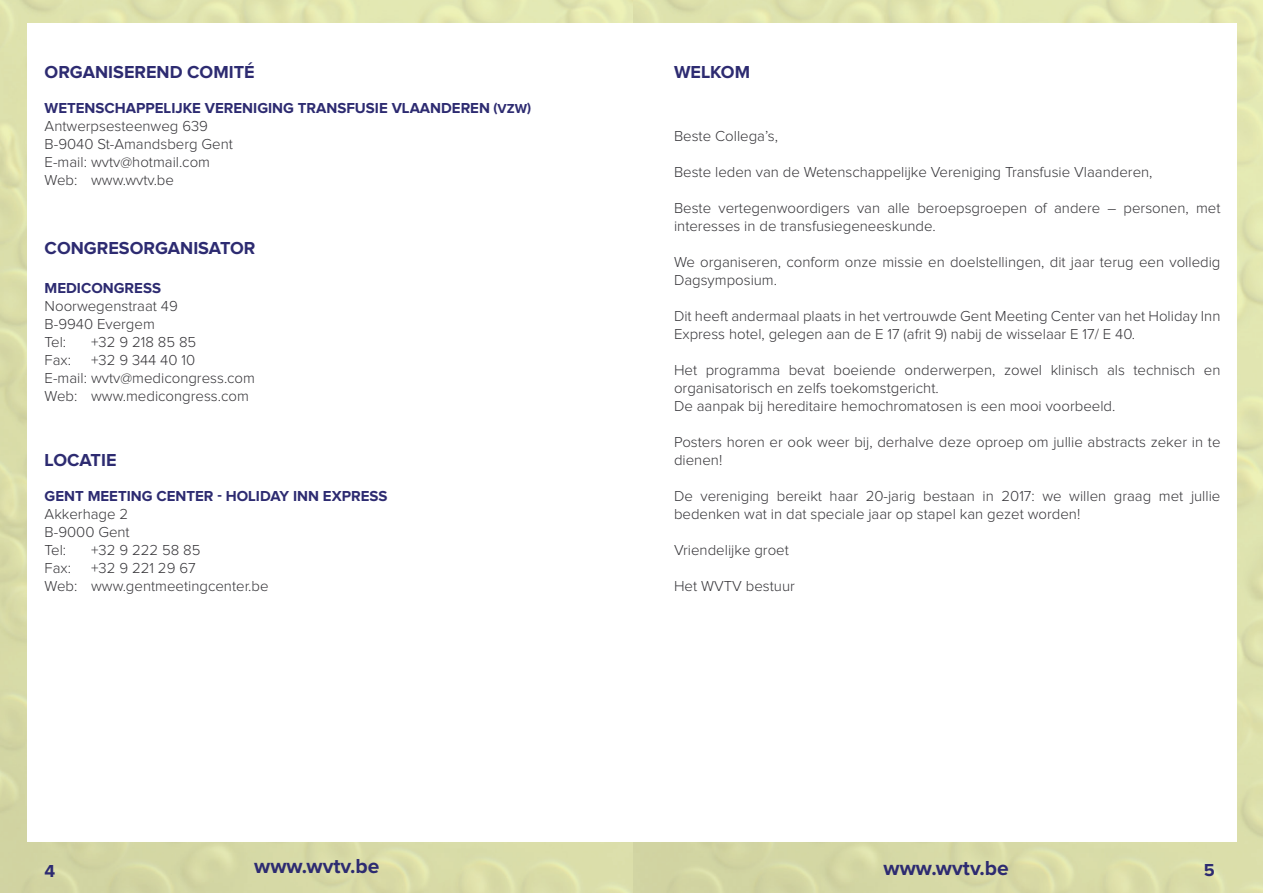
<style>
.page{position:relative;width:1263px;height:893px;background:#fff}
.page>*{position:absolute;margin:0;border:0;box-sizing:border-box;transform-origin:0 0}
.t1{font:700 21px "Proxima Nova";color:#2d2b71}
.gewoon{font:700 18px "Proxima Nova";color:#2d2b71}
.titel{font:700 18px "Proxima Nova";color:#2d2b71}
.gewoon-2{font:300 15px/18px "Proxima Nova";color:#363539}
.gewoon-3{font:700 15px "Proxima Nova";color:#2d2b71}
.titel_speaker{font:700 15px "Proxima Nova";color:#2d2b71}
.s1{font-size:13.5px}
</style>
<div class="page">
<p class="titel" style="left:45px;top:64px;width:212px">ORGANISEREND COMITÉ</p>
<p class="gewoon-3" style="left:45px;top:101px;width:488px">WETENSCHAPPELIJKE VERENIGING TRANSFUSIE VLAANDEREN <span class="s1">(VZW)</span></p>
<p class="gewoon-2" style="left:45px;top:118px;width:165px">Antwerpsesteenweg 639</p>
<p class="gewoon-2" style="left:45px;top:136px;width:190px">B-9040 St-Amandsberg Gent</p>
<p class="gewoon-2" style="left:45px;top:154px;width:167px">E-mail: wvtv@hotmail.com<br>Web: www.wvtv.be</p>
<p class="gewoon" style="left:45px;top:240px;width:212px">CONGRESORGANISATOR</p>
<p class="titel_speaker" style="left:45px;top:281px;width:118px">MEDICONGRESS</p>
<p class="gewoon-2" style="left:45px;top:298px;width:135px">Noorwegenstraat 49</p>
<p class="gewoon-2" style="left:45px;top:316px;width:112px">B-9940 Evergem</p>
<p class="gewoon-2" style="left:45px;top:334px;width:23px">Tel:</p>
<p class="gewoon-2" style="left:91px;top:334px;width:107px">+32 9 218 85 85</p>
<p class="gewoon-2" style="left:45px;top:352px;width:28px">Fax:</p>
<p class="gewoon-2" style="left:91px;top:352px;width:105px">+32 9 344 40 10</p>
<p class="gewoon-2" style="left:45px;top:370px;width:212px">E-mail: wvtv@medicongress.com</p>
<p class="gewoon-2" style="left:45px;top:388px;width:206px">Web: www.medicongress.com</p>
<p class="gewoon" style="left:45px;top:452px;width:73px">LOCATIE</p>
<p class="gewoon-3" style="left:45px;top:489px;width:344px">GENT MEETING CENTER - HOLIDAY INN EXPRESS</p>
<p class="gewoon-2" style="left:45px;top:506px;width:85px">Akkerhage 2</p>
<p class="gewoon-2" style="left:45px;top:524px;width:87px">B-9000 Gent</p>
<p class="gewoon-2" style="left:45px;top:542px;width:23px">Tel:</p>
<p class="gewoon-2" style="left:91px;top:542px;width:111px">+32 9 222 58 85</p>
<p class="gewoon-2" style="left:45px;top:560px;width:28px">Fax:</p>
<p class="gewoon-2" style="left:91px;top:560px;width:106px">+32 9 221 29 67</p>
<p class="gewoon-2" style="left:45px;top:578px;width:225px">Web: www.gentmeetingcenter.be</p>
<p class="titel" style="left:674px;top:64px;width:78px">WELKOM</p>
<p class="gewoon-2" style="left:674px;top:128px;width:106px">Beste Collega’s,</p>
<p class="gewoon-2" style="left:674px;top:164px;width:480px">Beste leden van de Wetenschappelijke Vereniging Transfusie Vlaanderen,</p>
<p class="gewoon-2" style="left:674px;top:200px;width:548px">Beste vertegenwoordigers van alle beroepsgroepen of andere – personen, met interesses in de transfusiegeneeskunde.</p>
<p class="gewoon-2" style="left:674px;top:254px;width:548px">We organiseren, conform onze missie en doelstellingen, dit jaar terug een volledig<br>Dagsymposium.</p>
<p class="gewoon-2" style="left:674px;top:308px;width:548px">Dit heeft andermaal plaats in het vertrouwde Gent Meeting Center van het Holiday Inn</p>
<p class="gewoon-2" style="left:674px;top:326px;width:463px">Express hotel, gelegen aan de E 17 (afrit 9) nabij de wisselaar E 17/ E 40.</p>
<p class="gewoon-2" style="left:674px;top:362px;width:548px">Het programma bevat boeiende onderwerpen, zowel klinisch als technisch en organisatorisch en zelfs toekomstgericht.</p>
<p class="gewoon-2" style="left:674px;top:398px;width:443px">De aanpak bij hereditaire hemochromatosen is een mooi voorbeeld.</p>
<p class="gewoon-2" style="left:674px;top:434px;width:548px">Posters horen er ook weer bij, derhalve deze oproep om jullie abstracts zeker in te dienen!</p>
<p class="gewoon-2" style="left:674px;top:488px;width:548px">De vereniging bereikt haar 20-jarig bestaan in 2017: we willen graag met jullie bedenken wat in dat speciale jaar op stapel kan gezet worden!</p>
<p class="gewoon-2" style="left:674px;top:542px;width:116px">Vriendelijke groet</p>
<p class="gewoon-2" style="left:674px;top:578px;width:122px">Het WVTV bestuur</p>
<p class="gewoon" style="left:45px;top:863px;width:12px">4</p>
<h1 class="t1" style="left:254px;top:857px;width:127px">www.wvtv.be</h1>
<h1 class="t1" style="left:883px;top:858px;width:127px">www.wvtv.be</h1>
<p class="gewoon" style="left:1204px;top:862px;width:12px">5</p>
</div>
